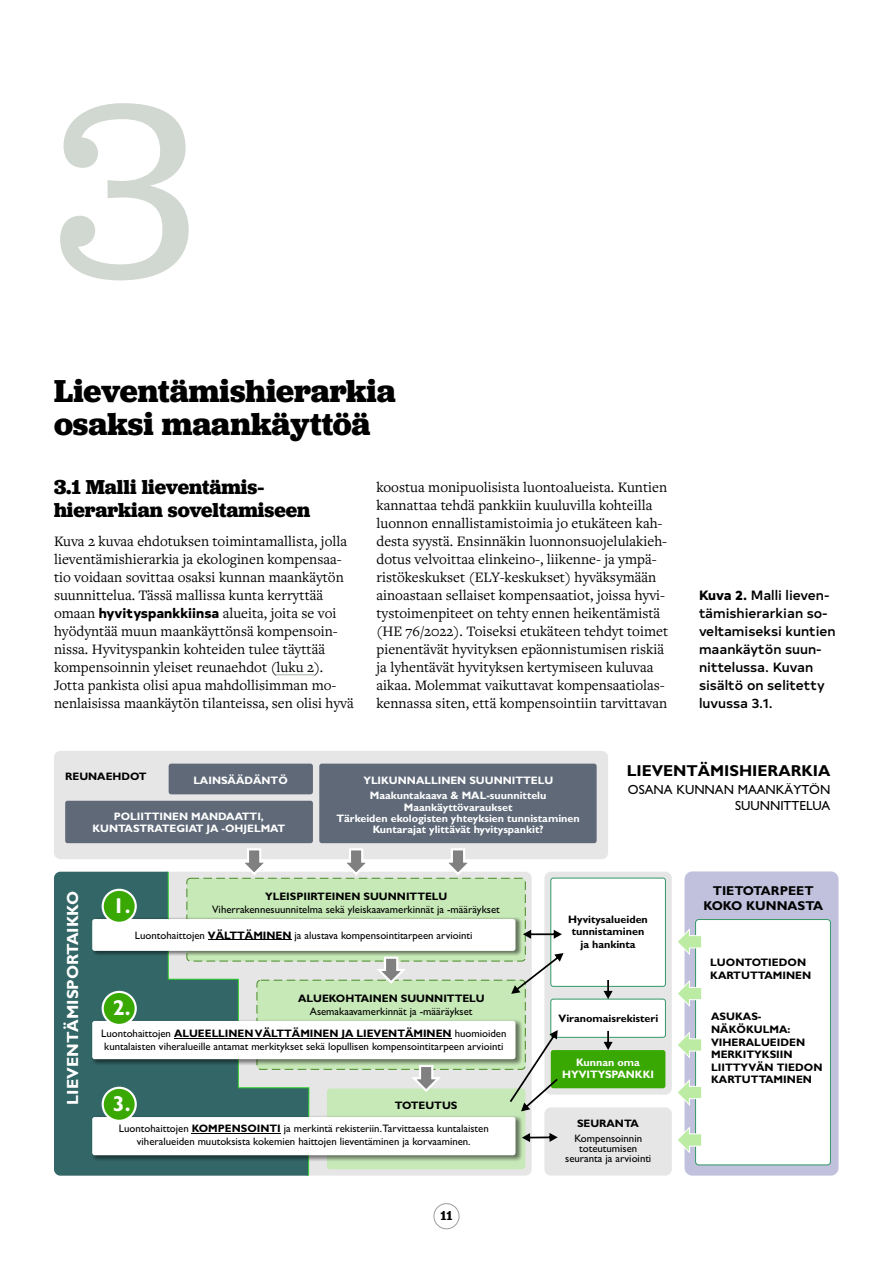
<style>
.page{position:relative;width:893px;height:1263px;background:#fff}
.page>*{position:absolute;margin:0;border:0;box-sizing:border-box;transform-origin:0 0}
.Otsikko_1{font:257.55px "Jubilat";color:#d1d7d1}
.Otsikko_1-2{font:700 33px/33px "Jubilat";color:#000}
.t1{font:700 21.6px "Gill Sans";color:#fff}
.Otsikko_2{font:700 21px/22.5px "Jubilat";color:#000}
.t2{font:700 16.2px "Gill Sans";color:#fff}
.t3{font:700 15.9px "Gill Sans";color:#000}
.Leipä_eka_rivi{font:15px/18px "Freight Text Pro";color:#000}
.Kuvateksti_numerolla{font:500 13.5px/18px "Typold";color:#000}
.t4{font:600 13.5px "Jubilat";color:#000}
.t5{font:13.2px/15.3px "Gill Sans";color:#000;text-align:right}
.t6{font:700 12.9px/14.9px "Gill Sans";color:#000;text-align:center}
.t7{font:10.8px/12.5px "Gill Sans";color:#000;text-align:center}
.t8{font:700 10.8px/12.5px "Gill Sans";color:#fff;text-align:center}
.t9{font:700 10.8px/12.6px "Gill Sans";color:#000}
.s1{font-family:"Typold";font-weight:800;font-size:13.5px}
.s2{font-weight:800}
.s3{font-weight:700}
</style>
<div class="page">
<hr style="left:277px;top:674px;width:37px;height:1px;background:#a5b3a7">
<div style="left:54px;top:872px;width:478px;height:303px;background:#e6e6e6;border-radius:6px"></div>
<svg style="left:54px;top:872px;width:254px;height:303px;fill:#366"></svg>
<div style="left:187px;top:878px;width:338px;height:83px;background:#c7e8b7;border-radius:4px"></div>
<div style="left:186px;top:878px;width:340px;height:83px;border:1px dashed #498a28;border-radius:4px"></div>
<div style="left:257px;top:980px;width:268px;height:89px;background:#c7e8b7;border-radius:4px"></div>
<div style="left:327px;top:1088px;width:198px;height:81px;background:#c7e8b7;border-radius:4px"></div>
<div style="left:684px;top:871px;width:154px;height:304px;background:#c1c1de;border-radius:8px"></div>
<div style="left:696px;top:919px;width:134px;height:246px;background:#fff;border-radius:3px"></div>
<div style="left:695px;top:919px;width:136px;height:246px;border:1px solid #396;border-radius:3px"></div>
<div style="left:544px;top:872px;width:128px;height:223px;background:#e6e6e6;border-radius:6px"></div>
<div style="left:54px;top:751px;width:554px;height:108px;background:#e6e6e6;border-radius:6px"></div>
<div style="left:544px;top:1107px;width:128px;height:68px;background:#e6e6e6;border-radius:6px"></div>
<div style="left:65px;top:801px;width:248px;height:42px;background:#5f6978;border-radius:2px"></div>
<div style="left:319px;top:764px;width:278px;height:79px;background:#5f6978;border-radius:3px"></div>
<div style="left:169px;top:764px;width:144px;height:30px;background:#5f6978;border-radius:3px"></div>
<div style="left:551px;top:878px;width:114px;height:108px;background:#fff;border-radius:3px"></div>
<div style="left:550px;top:878px;width:116px;height:109px;border:1px solid #396;border-radius:3px"></div>
<div style="left:551px;top:1050px;width:114px;height:38px;background:#3aa803;border-radius:3px"></div>
<div style="left:551px;top:999px;width:114px;height:38px;background:#fff;border-radius:3px"></div>
<div style="left:550px;top:999px;width:116px;height:39px;border:1px solid #396;border-radius:3px"></div>
<svg style="left:604px;top:1031px;width:9px;height:19px"></svg>
<svg style="left:510px;top:1030px;width:48px;height:81px"></svg>
<svg style="left:523px;top:1133px;width:35px;height:9px"></svg>
<svg style="left:604px;top:980px;width:9px;height:19px"></svg>
<svg style="left:678px;top:927px;width:24px;height:29px"></svg>
<svg style="left:678px;top:1030px;width:24px;height:29px"></svg>
<svg style="left:678px;top:1125px;width:24px;height:29px"></svg>
<svg style="left:678px;top:979px;width:24px;height:29px"></svg>
<svg style="left:678px;top:1078px;width:24px;height:29px"></svg>
<div style="left:256px;top:980px;width:270px;height:90px;border:1px dashed #498a28;border-radius:4px"></div>
<div style="left:89px;top:1114px;width:434px;height:50px;background:#000;opacity:.49"></div>
<div style="left:92px;top:1117px;width:423px;height:38px;background:#fff;border-radius:3px"></div>
<hr style="left:192px;top:1133px;width:89px;height:1px;background:#000">
<svg style="left:347px;top:848px;width:19px;height:27px"></svg>
<svg style="left:237px;top:848px;width:35px;height:29px"></svg>
<svg style="left:448px;top:848px;width:20px;height:27px"></svg>
<svg style="left:374px;top:958px;width:35px;height:26px"></svg>
<svg style="left:409px;top:1068px;width:35px;height:24px"></svg>
<svg style="left:523px;top:930px;width:39px;height:9px"></svg>
<div style="left:89px;top:1018px;width:434px;height:50px;background:#000;opacity:.49"></div>
<div style="left:92px;top:1021px;width:423px;height:38px;background:#fff;border-radius:3px"></div>
<hr style="left:174px;top:1038px;width:278px;height:1px;background:#000">
<div style="left:90px;top:917px;width:432px;height:41px;background:#000;opacity:.49"></div>
<div style="left:92px;top:919px;width:423px;height:32px;background:#fff;border-radius:3px"></div>
<hr style="left:208px;top:939px;width:84px;height:1px;background:#000">
<div style="left:103px;top:992px;width:33px;height:33px;background:#3aa803;border-radius:50%"></div>
<div style="left:102px;top:991px;width:35px;height:35px;border:2px solid #fff;border-radius:50%"></div>
<div style="left:103px;top:890px;width:33px;height:33px;background:#3aa803;border-radius:50%"></div>
<div style="left:102px;top:889px;width:35px;height:35px;border:2px solid #fff;border-radius:50%"></div>
<div style="left:103px;top:1088px;width:33px;height:33px;background:#3aa803;border-radius:50%"></div>
<div style="left:102px;top:1087px;width:35px;height:35px;border:2px solid #fff;border-radius:50%"></div>
<svg style="left:511px;top:953px;width:52px;height:41px"></svg>
<div style="left:434px;top:1203px;width:25px;height:26px;border:1px solid #9d9d9c;border-radius:50%"></div>
<p class="Otsikko_1" style="left:54px;top:30px;width:143px">3</p>
<p class="Otsikko_1-2" style="left:54px;top:374px;width:343px">Lieventämishierarkia osaksi maankäyttöä</p>
<p class="Otsikko_2" style="left:54px;top:476px;width:258px">3.1 Malli lieventämis&shy;hierarkian soveltamiseen</p>
<p class="Leipä_eka_rivi" style="left:54px;top:531px;width:301px">Kuva 2 kuvaa ehdotuksen toimintamallista, jolla lieventämishierarkia ja ekologinen kompensaa&shy;tio voidaan sovittaa osaksi kunnan maankäytön suunnittelua. Tässä mallissa kunta kerryttää omaan <span class="s1">hyvityspankkiinsa</span> alueita, joita se voi hyödyntää muun maankäyttönsä kompensoin&shy;nissa. Hyvityspankin kohteiden tulee täyttää kompensoinnin yleiset reunaehdot (luku 2).<br>Jotta pankista olisi apua mahdollisimman mo&shy;nenlaisissa maankäytön tilanteissa, sen olisi hyvä</p>
<p class="Leipä_eka_rivi" style="left:376px;top:477px;width:293px">koostua monipuolisista luontoalueista. Kuntien kannattaa tehdä pankkiin kuuluvilla kohteilla luonnon ennallistamistoimia jo etukäteen kah&shy;desta syystä. Ensinnäkin luonnonsuojelulakieh&shy;dotus velvoittaa elinkeino-, liikenne- ja ympä&shy;ristökeskukset (ELY-keskukset) hyväksymään ainoastaan sellaiset kompensaatiot, joissa hyvi&shy;tystoimenpiteet on tehty ennen heikentämistä (HE 76/2022). Toiseksi etukäteen tehdyt toimet pienentävät hyvityksen epäonnistumisen riskiä ja lyhentävät hyvityksen kertymiseen kuluvaa aikaa. Molemmat vaikuttavat kompensaatiolas&shy;kennassa siten, että kompensointiin tarvittavan</p>
<p class="Kuvateksti_numerolla" style="left:699px;top:585px;width:138px"><span class="s2">Kuva 2.</span> Malli lieven&shy;tämishierarkian so&shy;veltamiseksi kuntien maankäytön suun&shy;nittelussa. Kuvan sisältö on selitetty luvussa 3.1.</p>
<p class="t9" style="left:65px;top:771px;width:83px">REUNAEHDOT</p>
<p class="t8" style="left:92px;top:810px;width:194px">POLIITTINEN MANDAATTI,<br>KUNTASTRATEGIAT JA -OHJELMAT</p>
<p class="t8" style="left:193px;top:774px;width:96px">LAINSÄÄDÄNTÖ</p>
<p class="t8" style="left:363px;top:773px;width:191px;line-height:15.6px">YLIKUNNALLINEN SUUNNITTELU<br>Maakuntakaava &amp; MAL-suunnittelu</p>
<p class="t8" style="left:336px;top:801px;width:245px;line-height:11.2px">Maankäyttövaraukset<br>Tärkeiden ekologisten yhteyksien tunnistaminen<br>Kuntarajat ylittävät hyvityspankit?</p>
<p class="t3" style="left:627px;top:761px;width:205px">LIEVENTÄMISHIERARKIA</p>
<p class="t5" style="left:628px;top:782px;width:204px">OSANA KUNNAN MAANKÄYTÖN<br>SUUNNITTELUA</p>
<p class="t2" style="left:63px;top:1104px;width:215px;rotate:-90deg">LIEVENTÄMISPORTAIKKO</p>
<p class="t1" style="left:113px;top:892px;width:19px">1.</p>
<p class="t9" style="left:265px;top:890px;width:184px">YLEISPIIRTEINEN SUUNNITTELU</p>
<p class="t7" style="left:212px;top:903px;width:289px">Viherrakennesuunnitelma sekä yleiskaavamerkinnät ja -määräykset</p>
<p class="t7" style="left:135px;top:929px;width:339px">Luontohaittojen <span class="s3">VÄLTTÄMINEN</span> ja alustava kompensointitarpeen arviointi</p>
<p class="t1" style="left:113px;top:994px;width:19px">2.</p>
<p class="t7" style="left:298px;top:992px;width:188px"><span class="s3">ALUEKOHTAINEN SUUNNITTELU<br></span>Asemakaavamerkinnät ja -määräykset</p>
<p class="t7" style="left:101px;top:1028px;width:407px;text-align:left">Luontohaittojen <span class="s3">ALUEELLINEN VÄLTTÄMINEN JA LIEVENTÄMINEN</span> huomioiden kuntalaisten viheralueille antamat merkitykset sekä lopullisen kompensointitarpeen arviointi</p>
<p class="t1" style="left:113px;top:1090px;width:19px">3.</p>
<p class="t9" style="left:395px;top:1100px;width:64px">TOTEUTUS</p>
<p class="t7" style="left:119px;top:1123px;width:371px">Luontohaittojen <span class="s3">KOMPENSOINTI</span> ja merkintä rekisteriin.Tarvittaessa kuntalaisten viheralueiden muutoksista kokemien haittojen lieventäminen ja korvaaminen.</p>
<p class="t4" style="left:440px;top:1207px;width:13px">11</p>
<p class="t9" style="left:568px;top:913px;width:81px;text-align:center">Hyvitysalueiden tunnistaminen ja hankinta</p>
<p class="t9" style="left:559px;top:1012px;width:101px">Viranomaisrekisteri</p>
<p class="t8" style="left:562px;top:1056px;width:94px">Kunnan oma<br>HYVITYSPANKKI</p>
<p class="t7" style="left:574px;top:1116px;width:69px;line-height:15px;text-align:left"><span class="s3">SEURANTA<br></span>Kompensoinnin</p>
<p class="t7" style="left:565px;top:1143px;width:88px;line-height:10.1px">toteutumisen seuranta ja arviointi</p>
<p class="t6" style="left:703px;top:883px;width:121px">TIETOTARPEET<br>KOKO KUNNASTA</p>
<p class="t9" style="left:710px;top:956px;width:102px">LUONTOTIEDON<br>KARTUTTAMINEN</p>
<p class="t9" style="left:711px;top:1011px;width:113px">ASUKAS-<br>NÄKÖKULMA:<br>VIHERALUEIDEN<br>MERKITYKSIIN<br>LIITTYVÄN TIEDON<br>KARTUTTAMINEN</p>
</div>
